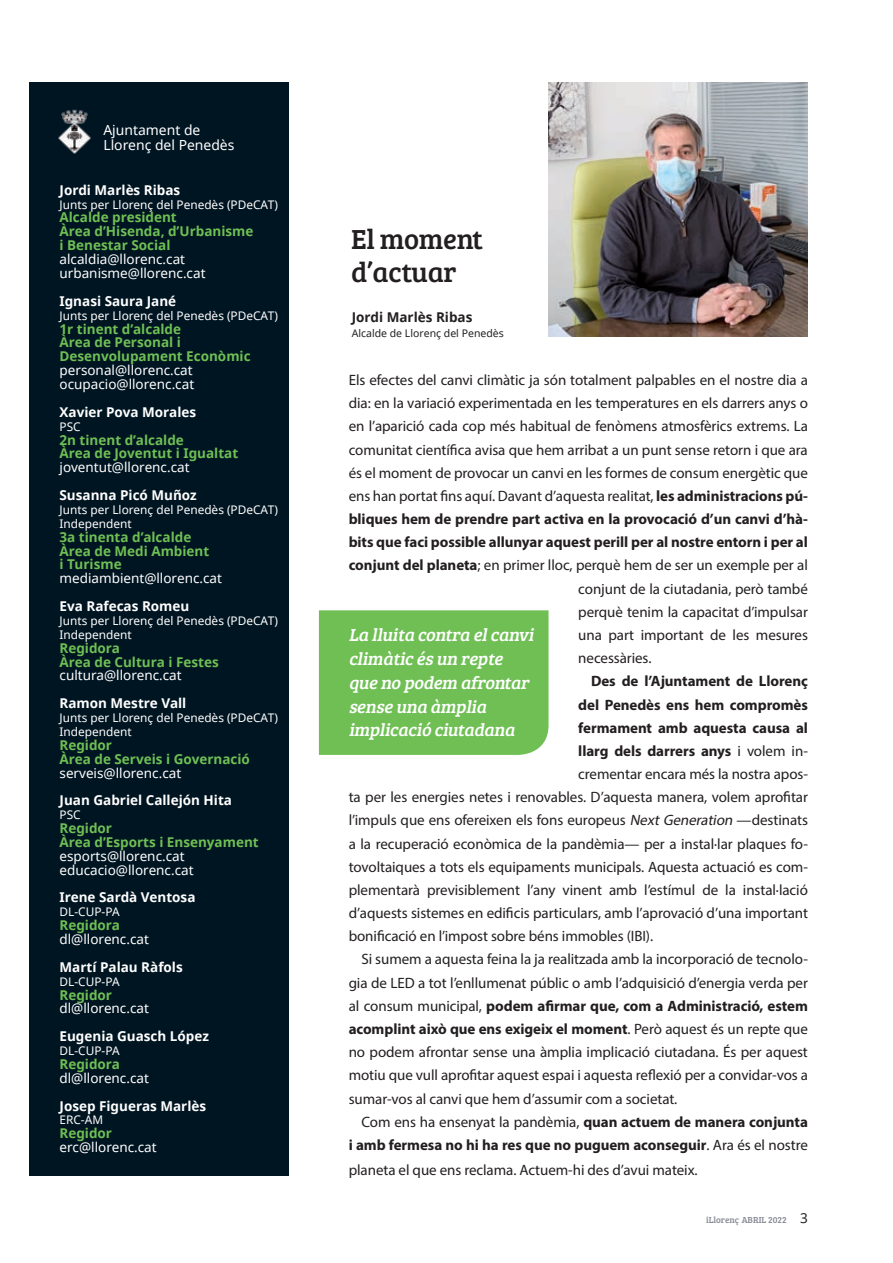
<style>
.page{position:relative;width:893px;height:1263px;background:#fff}
.page>*{position:absolute;margin:0;border:0;box-sizing:border-box;transform-origin:0 0}
.t1{font:28.5px/33px "Bree Serif";letter-spacing:-.01em;color:#231f20}
.Subtítol{font:italic 18px/23.7px "Bree Serif";color:#fff}
.t2{font:15px/23.2px "Myriad Pro";letter-spacing:-.005em;color:#231f20;text-align:justify}
.t3{font:700 15px/23.1px "Myriad Pro";letter-spacing:-.005em;color:#231f20;text-align:right}
.t4{font:13.95px "Noto Sans";color:#fff}
.t5{font:700 13.5px "Noto Sans";color:#6fbf54}
.t6{font:13.5px "Noto Sans";color:#fff}
.t7{font:700 13.5px "Noto Sans";color:#fff}
.t8{font:700 13.5px "Noto Sans";color:#231f20}
.t9{font:11.85px "Noto Sans";color:#fff}
.t10{font:10.5px "Noto Sans";color:#231f20}
.t11{font:9px "Bree Serif";color:#868894}
.s1{font-weight:700}
.s2{font-weight:400}
.s3{font-style:italic}
.s4{font-family:"Noto Sans";font-size:13.5px;color:#231f20}
</style>
<div class="page">
<div style="left:30px;top:82px;width:259px;height:1093px;background:#001522"></div>
<img style="left:549px;top:82px;width:259px;height:255px">
<img style="left:59px;top:109px;width:31px;height:44px">
<div style="left:319px;top:610px;width:230px;height:145px;background:#6fbf54"></div>
<p class="t4" style="left:103px;top:120px;width:99px">Ajuntament de</p>
<p class="t4" style="left:103px;top:136px;width:133px">Llorenç del Penedès</p>
<p class="t7" style="left:60px;top:180px;width:122px">Jordi Marlès Ribas</p>
<p class="t9" style="left:60px;top:196px;width:220px">Junts per Llorenç del Penedès (PDeCAT)</p>
<p class="t5" style="left:60px;top:208px;width:119px">Alcalde president</p>
<p class="t5" style="left:60px;top:222px;width:195px">Àrea d’Hisenda, d’Urbanisme</p>
<p class="t5" style="left:60px;top:236px;width:113px">i Benestar Social</p>
<p class="t6" style="left:60px;top:250px;width:127px">alcaldia@llorenc.cat</p>
<p class="t6" style="left:60px;top:264px;width:148px">urbanisme@llorenc.cat</p>
<p class="t7" style="left:60px;top:291px;width:118px">Ignasi Saura Jané</p>
<p class="t9" style="left:60px;top:307px;width:220px">Junts per Llorenç del Penedès (PDeCAT)</p>
<p class="t5" style="left:60px;top:319px;width:123px">1r tinent d’alcalde</p>
<p class="t5" style="left:60px;top:333px;width:123px">Àrea de Personal i</p>
<p class="t5" style="left:60px;top:347px;width:193px">Desenvolupament Econòmic</p>
<p class="t6" style="left:60px;top:361px;width:135px">personal@llorenc.cat</p>
<p class="t6" style="left:60px;top:375px;width:136px">ocupacio@llorenc.cat</p>
<p class="t7" style="left:60px;top:402px;width:138px">Xavier Pova Morales</p>
<p class="t9" style="left:60px;top:418px;width:23px">PSC</p>
<p class="t5" style="left:60px;top:430px;width:126px">2n tinent d’alcalde</p>
<p class="t5" style="left:60px;top:444px;width:180px">Àrea de Joventut i Igualtat</p>
<p class="t6" style="left:60px;top:458px;width:132px">joventut@llorenc.cat</p>
<p class="t7" style="left:60px;top:486px;width:139px">Susanna Picó Muñoz</p>
<p class="t9" style="left:60px;top:501px;width:220px">Junts per Llorenç del Penedès (PDeCAT)</p>
<p class="t9" style="left:60px;top:515px;width:74px">Independent</p>
<p class="t5" style="left:60px;top:527px;width:133px">3a tinenta d’alcalde</p>
<p class="t5" style="left:60px;top:541px;width:151px">Àrea de Medi Ambient</p>
<p class="t5" style="left:60px;top:555px;width:64px">i Turisme</p>
<p class="t6" style="left:60px;top:569px;width:164px">mediambient@llorenc.cat</p>
<p class="t7" style="left:60px;top:597px;width:131px">Eva Rafecas Romeu</p>
<p class="t9" style="left:60px;top:612px;width:220px">Junts per Llorenç del Penedès (PDeCAT)</p>
<p class="t9" style="left:60px;top:626px;width:74px">Independent</p>
<p class="t5" style="left:60px;top:638px;width:62px">Regidora</p>
<p class="t5" style="left:60px;top:652px;width:161px">Àrea de Cultura i Festes</p>
<p class="t6" style="left:60px;top:666px;width:124px">cultura@llorenc.cat</p>
<p class="t7" style="left:60px;top:694px;width:128px">Ramon Mestre Vall</p>
<p class="t9" style="left:60px;top:710px;width:220px">Junts per Llorenç del Penedès (PDeCAT)</p>
<p class="t9" style="left:60px;top:723px;width:74px">Independent</p>
<p class="t5" style="left:60px;top:735px;width:54px">Regidor</p>
<p class="t5" style="left:60px;top:749px;width:192px">Àrea de Serveis i Governació</p>
<p class="t6" style="left:60px;top:763px;width:123px">serveis@llorenc.cat</p>
<p class="t7" style="left:60px;top:791px;width:174px">Juan Gabriel Callejón Hita</p>
<p class="t9" style="left:60px;top:807px;width:23px">PSC</p>
<p class="t5" style="left:60px;top:819px;width:54px">Regidor</p>
<p class="t5" style="left:60px;top:832px;width:201px">Àrea d’Esports i Ensenyament</p>
<p class="t6" style="left:60px;top:847px;width:127px">esports@llorenc.cat</p>
<p class="t6" style="left:60px;top:860px;width:136px">educacio@llorenc.cat</p>
<p class="t7" style="left:60px;top:888px;width:137px">Irene Sardà Ventosa</p>
<p class="t9" style="left:60px;top:904px;width:62px">DL-CUP-PA</p>
<p class="t5" style="left:60px;top:916px;width:62px">Regidora</p>
<p class="t6" style="left:60px;top:930px;width:91px">dl@llorenc.cat</p>
<p class="t7" style="left:60px;top:957px;width:125px">Martí Palau Ràfols</p>
<p class="t9" style="left:60px;top:973px;width:62px">DL-CUP-PA</p>
<p class="t5" style="left:60px;top:985px;width:54px">Regidor</p>
<p class="t6" style="left:60px;top:999px;width:91px">dl@llorenc.cat</p>
<p class="t7" style="left:60px;top:1027px;width:151px">Eugenia Guasch López</p>
<p class="t9" style="left:60px;top:1043px;width:62px">DL-CUP-PA</p>
<p class="t5" style="left:60px;top:1054px;width:62px">Regidora</p>
<p class="t6" style="left:60px;top:1069px;width:91px">dl@llorenc.cat</p>
<p class="t7" style="left:60px;top:1096px;width:148px">Josep Figueras Marlès</p>
<p class="t9" style="left:60px;top:1112px;width:45px">ERC-AM</p>
<p class="t5" style="left:60px;top:1124px;width:54px">Regidor</p>
<p class="t6" style="left:60px;top:1138px;width:99px">erc@llorenc.cat</p>
<p class="t1" style="left:351px;top:221px;width:134px">El moment d’actuar</p>
<p class="t8" style="left:352px;top:308px;width:122px">Jordi Marlès Ribas</p>
<p class="t10" style="left:352px;top:326px;width:154px">Alcalde de Llorenç del Penedès</p>
<p class="t2" style="left:349px;top:368px;width:461px">Els efectes del canvi climàtic ja són totalment palpables en el nostre dia a</p>
<p class="t2" style="left:349px;top:391px;width:461px">dia: en la variació experimentada en les temperatures en els darrers anys o</p>
<p class="t2" style="left:349px;top:414px;width:461px">en l’aparició cada cop més habitual de fenòmens atmosfèrics extrems. La</p>
<p class="t2" style="left:349px;top:438px;width:461px">comunitat científica avisa que hem arribat a un punt sense retorn i que ara</p>
<p class="t2" style="left:349px;top:461px;width:461px">és el moment de provocar un canvi en les formes de consum energètic que</p>
<p class="t2" style="left:349px;top:484px;width:461px">ens han portat fins aquí. Davant d’aquesta realitat, <span class="s1">les administracions pú-</span></p>
<p class="t3" style="left:349px;top:507px;width:461px">bliques hem de prendre part activa en la provocació d’un canvi d’hà-</p>
<p class="t3" style="left:349px;top:530px;width:461px">bits que faci possible allunyar aquest perill per al nostre entorn i per al</p>
<p class="t2" style="left:349px;top:553px;width:461px"><span class="s1">conjunt del planeta</span>; en primer lloc, perquè hem de ser un exemple per al</p>
<p class="t2" style="left:578px;top:577px;width:231px">conjunt de la ciutadania, però també</p>
<p class="t2" style="left:578px;top:600px;width:231px">perquè tenim la capacitat d’impulsar</p>
<p class="t2" style="left:578px;top:623px;width:231px">una part important de les mesures</p>
<p class="t2" style="left:578px;top:646px;width:75px">necessàries.</p>
<p class="t3" style="left:591px;top:669px;width:218px">Des de l’Ajuntament de Llorenç</p>
<p class="t3" style="left:578px;top:692px;width:231px">del Penedès ens hem compromès</p>
<p class="t3" style="left:578px;top:716px;width:231px">fermament amb aquesta causa al</p>
<p class="t3" style="left:578px;top:739px;width:231px">llarg dels darrers anys <span class="s2">i volem in-</span></p>
<p class="t2" style="left:578px;top:762px;width:231px">crementar encara més la nostra apos-</p>
<p class="t2" style="left:349px;top:785px;width:461px">ta per les energies netes i renovables. D’aquesta manera, volem aprofitar</p>
<p class="t2" style="left:349px;top:808px;width:461px">l’impuls que ens ofereixen els fons europeus <span class="s3">NextGeneration</span> —destinats</p>
<p class="t2" style="left:349px;top:832px;width:461px">a la recuperació econòmica de la pandèmia— per a instal·lar plaques fo-</p>
<p class="t2" style="left:349px;top:855px;width:461px">tovoltaiques a tots els equipaments municipals. Aquesta actuació es com-</p>
<p class="t2" style="left:349px;top:878px;width:461px">plementarà previsiblement l’any vinent amb l’estímul de la instal·lació</p>
<p class="t2" style="left:349px;top:901px;width:461px">d’aquests sistemes en edificis particulars, amb l’aprovació d’una important</p>
<p class="t2" style="left:349px;top:924px;width:306px">bonificació en l’impost sobre béns immobles (IBI).</p>
<p class="t2" style="left:349px;top:947px;width:461px;text-indent:13px">Si sumem a aquesta feina la ja realitzada amb la incorporació de tecnolo&shy;gia de LED a tot l’enllumenat públic o amb l’adquisició d’energia verda per al consum municipal, <span class="s1">podem afirmar que, com a Administració, estem acomplint això que ens exigeix el moment</span>. Però aquest és un repte que no podem afrontar sense una àmplia implicació ciutadana. És per aquest motiu que vull aprofitar aquest espai i aquesta reflexió per a convidar-vos a sumar-vos al canvi que hem d’assumir com a societat.</p>
<p class="t3" style="left:349px;top:1109px;width:461px"><span class="s2">Com ens ha ensenyat la pandèmia,</span> quan actuem de manera conjunta<br>i amb fermesa no hi ha res que no puguem aconseguir<span class="s2">. Ara és el nostre</span></p>
<p class="t2" style="left:349px;top:1158px;width:350px">planeta el que ens reclama. Actuem-hi des d’avui mateix.</p>
<p class="Subtítol" style="left:349px;top:622px;width:190px">La lluita contra elcanvi climàticésun repte que no podem afrontar sense una àmplia implicació ciutadana</p>
<p class="t11" style="left:706px;top:1213px;width:103px">iLlorenç ABRIL 2022 <span class="s4">3</span></p>
</div>
